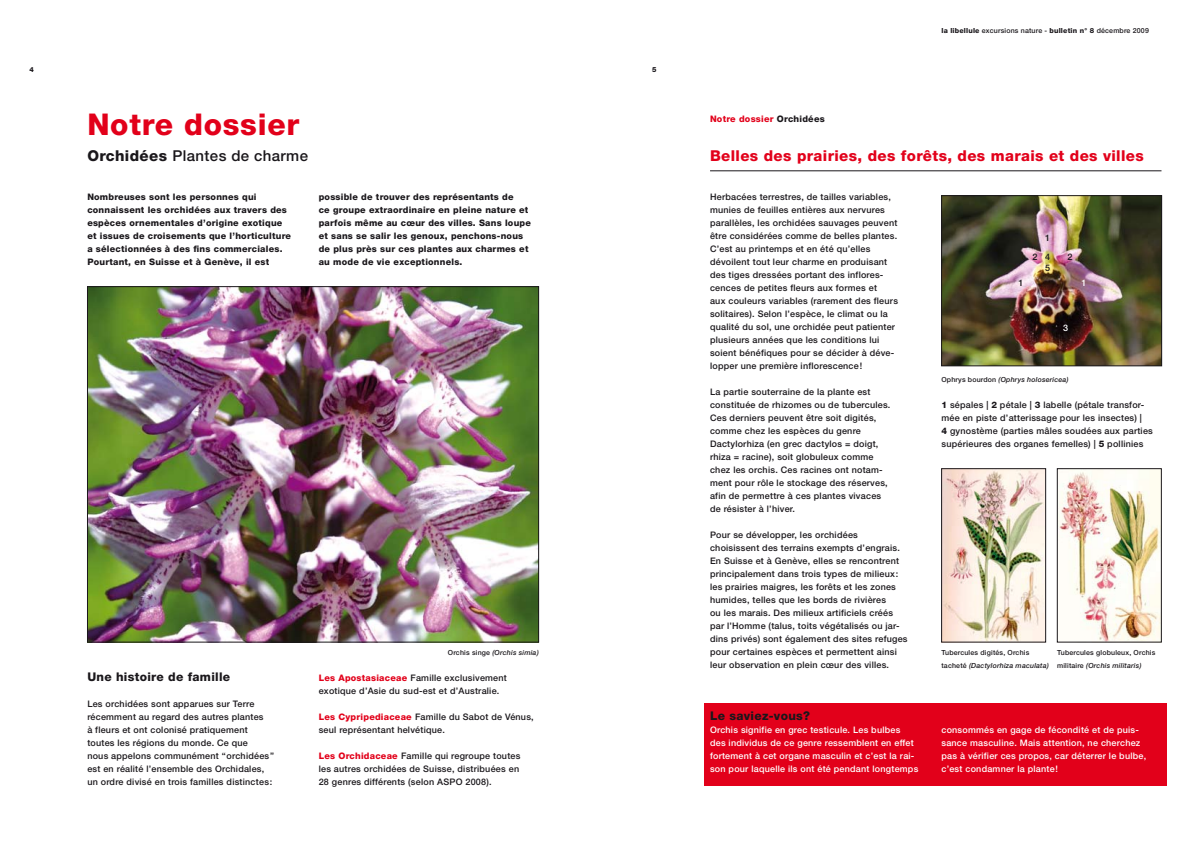
<style>
.page{position:relative;width:1191px;height:842px;background:#fff}
.page>*{position:absolute;margin:0;border:0;box-sizing:border-box;transform-origin:0 0}
.t1{font:800 30px "Helvetica Neue LT Std";letter-spacing:.025em;color:#e2001a}
.t2{font:800 15px "Helvetica Neue LT Std";letter-spacing:.025em;color:#e2001a}
.t3{font:500 15px "Helvetica Neue LT Std";letter-spacing:.025em;color:#1a171b}
.t4{font:800 12px "Helvetica Neue LT Std";letter-spacing:.025em;color:#1a171b}
.t5{font:500 9px/13px "Helvetica Neue LT Std";letter-spacing:.025em;color:#1a171b}
.t6{font:800 9px/13px "Helvetica Neue LT Std";letter-spacing:.025em;color:#1a171b}
.t7{font:500 9px/13px "Helvetica Neue LT Std";letter-spacing:.025em;color:#fff}
.t8{font:800 9px "Helvetica Neue LT Std";letter-spacing:.025em;color:#e2001a}
.t9{font:500 7px/13px "Helvetica Neue LT Std";letter-spacing:.025em;color:#1a171b}
.t10{font:italic 500 7px "Helvetica Neue LT Std";letter-spacing:.025em;color:#1a171b}
.t11{font:800 7px "Helvetica Neue LT Std";color:#1a171b}
.s1{font-weight:800}
.s2{font-style:normal}
.s3{font-weight:800;color:#e2001a}
.s4{color:#1a171b}
.s5{font-style:italic}
</style>
<div class="page">
<img style="left:89px;top:288px;width:448px;height:352px">
<hr style="left:710px;top:171px;width:451px;height:1px;background:#1a171b">
<div style="left:704px;top:703px;width:463px;height:82px;background:#e2001a"></div>
<img style="left:943px;top:197px;width:216px;height:167px">
<div style="left:941px;top:195px;width:220px;height:171px;border:1px solid #1a171b"></div>
<img style="left:1059px;top:470px;width:100px;height:170px">
<div style="left:1057px;top:468px;width:104px;height:174px;border:1px solid #1a171b"></div>
<img style="left:943px;top:470px;width:100px;height:170px">
<div style="left:941px;top:468px;width:104px;height:174px;border:1px solid #1a171b"></div>
<p class="t11" style="left:29px;top:65px;width:6px">4</p>
<p class="t11" style="left:652px;top:65px;width:6px">5</p>
<h1 class="t1" style="left:87px;top:107px;width:213px">Notre dossier</h1>
<h2 class="t3" style="left:87px;top:147px;width:222px"><span class="s1">Orchidées</span> Plantes de charme</h2>
<p class="t6" style="left:87px;top:190px;width:205px">Nombreuses sont les personnes qui connaissent les orchidées aux travers des espèces ornementales d’origine exotique et issues de croisements que l’horticulture a sélectionnées à des fins commerciales.<br>Pourtant, en Suisse et à Genève, il est</p>
<p class="t6" style="left:319px;top:190px;width:214px">possible de trouver des représentants de<br>ce groupe extraordinaire en pleine nature et parfois même au cœur des villes. Sans loupe et sans se salir les genoux, penchons-nous de plus près sur ces plantes aux charmes et au mode de vie exceptionnels.</p>
<h3 class="t4" style="left:87px;top:670px;width:144px">Une histoire de famille</h3>
<p class="t5" style="left:87px;top:697px;width:188px">Les orchidées sont apparues sur Terre récemment au regard des autres plantes<br>à fleurs et ont colonisé pratiquement toutes les régions du monde. Ce que<br>nous appelons communément “orchidées” est en réalité l’ensemble des Orchidales, un ordre divisé en trois familles distinctes:</p>
<p class="t10" style="left:448px;top:649px;width:92px"><span class="s2">Orchis singe</span> (Orchis simia)</p>
<p class="t5" style="left:319px;top:671px;width:190px"><span class="s3">Les Apostasiaceae</span> Famille exclusivement exotique d’Asie du sud-est et d’Australie.</p>
<p class="t5" style="left:319px;top:710px;width:216px"><span class="s3">Les Cypripediaceae</span> Famille du Sabot de Vénus, seul représentant helvétique.</p>
<p class="t5" style="left:319px;top:749px;width:203px"><span class="s3">Les Orchidaceae</span> Famille qui regroupe toutes les autres orchidées de Suisse, distribuées en<br>28 genres différents (selon ASPO 2008).</p>
<p class="t9" style="left:941px;top:24px;width:209px"><span class="s1">la libellule</span> excursions nature - <span class="s1">bulletin n° 8</span> décembre 2009</p>
<p class="t8" style="left:710px;top:114px;width:116px">Notre dossier <span class="s4">Orchidées</span></p>
<h2 class="t2" style="left:710px;top:147px;width:435px">Belles des prairies, des forêts, des marais et des villes</h2>
<p class="t5" style="left:710px;top:190px;width:189px">Herbacées terrestres, de tailles variables, munies de feuilles entières aux nervures parallèles, les orchidées sauvages peuvent être considérées comme de belles plantes.<br>C’est au printemps et en été qu’elles dévoilent tout leur charme en produisant des tiges dressées portant des inflores&shy;cences de petites fleurs aux formes et<br>aux couleurs variables (rarement des fleurs solitaires). Selon l’espèce, le climat ou la qualité du sol, une orchidée peut patienter plusieurs années que les conditions lui soient bénéfiques pour se décider à déve&shy;lopper une première inflorescence!</p>
<p class="t5" style="left:710px;top:385px;width:182px">La partie souterraine de la plante est constituée de rhizomes ou de tubercules.<br>Ces derniers peuvent être soit digités, comme chez les espèces du genre Dactylorhiza (en grec dactylos = doigt, rhiza = racine), soit globuleux comme chez les orchis. Ces racines ont notam&shy;ment pour rôle le stockage des réserves, afin de permettre à ces plantes vivaces de résister à l’hiver.</p>
<p class="t5" style="left:710px;top:528px;width:199px">Pour se développer, les orchidées choisissent des terrains exempts d’engrais.<br>En Suisse et à Genève, elles se rencontrent principalement dans trois types de milieux: les prairies maigres, les forêts et les zones humides, telles que les bords de rivières<br>ou les marais. Des milieux artificiels créés par l’Homme (talus, toits végétalisés ou jar&shy;dins privés) sont également des sites refuges pour certaines espèces et permettent ainsi leur observation en plein cœur des villes.</p>
<p class="t5" style="left:1045px;top:231px;width:7px">1</p>
<p class="t5" style="left:1032px;top:250px;width:7px">2</p>
<p class="t5" style="left:1067px;top:250px;width:7px">2</p>
<p class="t5" style="left:1045px;top:250px;width:7px">4</p>
<p class="t5" style="left:1045px;top:262px;width:7px">5</p>
<p class="t5" style="left:1018px;top:276px;width:7px">1</p>
<p class="t7" style="left:1081px;top:276px;width:7px">1</p>
<p class="t7" style="left:1063px;top:321px;width:7px">3</p>
<p class="t10" style="left:941px;top:376px;width:129px"><span class="s2">Ophrys bourdon</span> (Ophrys holosericea)</p>
<p class="t5" style="left:941px;top:398px;width:213px"><span class="s1">1</span> sépales | <span class="s1">2</span> pétale | <span class="s1">3</span> labelle (pétale transfor&shy;mée en piste d’atterissage pour les insectes) |<br><span class="s1">4</span> gynostème (parties mâles soudées aux parties supérieures des organes femelles) | <span class="s1">5</span> pollinies</p>
<p class="t9" style="left:941px;top:646px;width:109px">Tubercules digités, Orchis tacheté <span class="s5">(Dactylorhiza maculata)</span></p>
<p class="t9" style="left:1057px;top:646px;width:100px">Tubercules globuleux, Orchis militaire <span class="s5">(Orchis militaris)</span></p>
<h3 class="t4" style="left:710px;top:709px;width:101px">Le saviez-vous?</h3>
<p class="t7" style="left:710px;top:723px;width:210px">Orchis signifie en grec testicule. Les bulbes<br>des individus de ce genre ressemblent en effet fortement à cet organe masculin et c’est la rai&shy;son pour laquelle ils ont été pendant longtemps</p>
<p class="t7" style="left:941px;top:723px;width:206px">consommés en gage de fécondité et de puis&shy;sance masculine. Mais attention, ne cherchez pas à vérifier ces propos, car déterrer le bulbe, c’est condamner la plante!</p>
</div>
